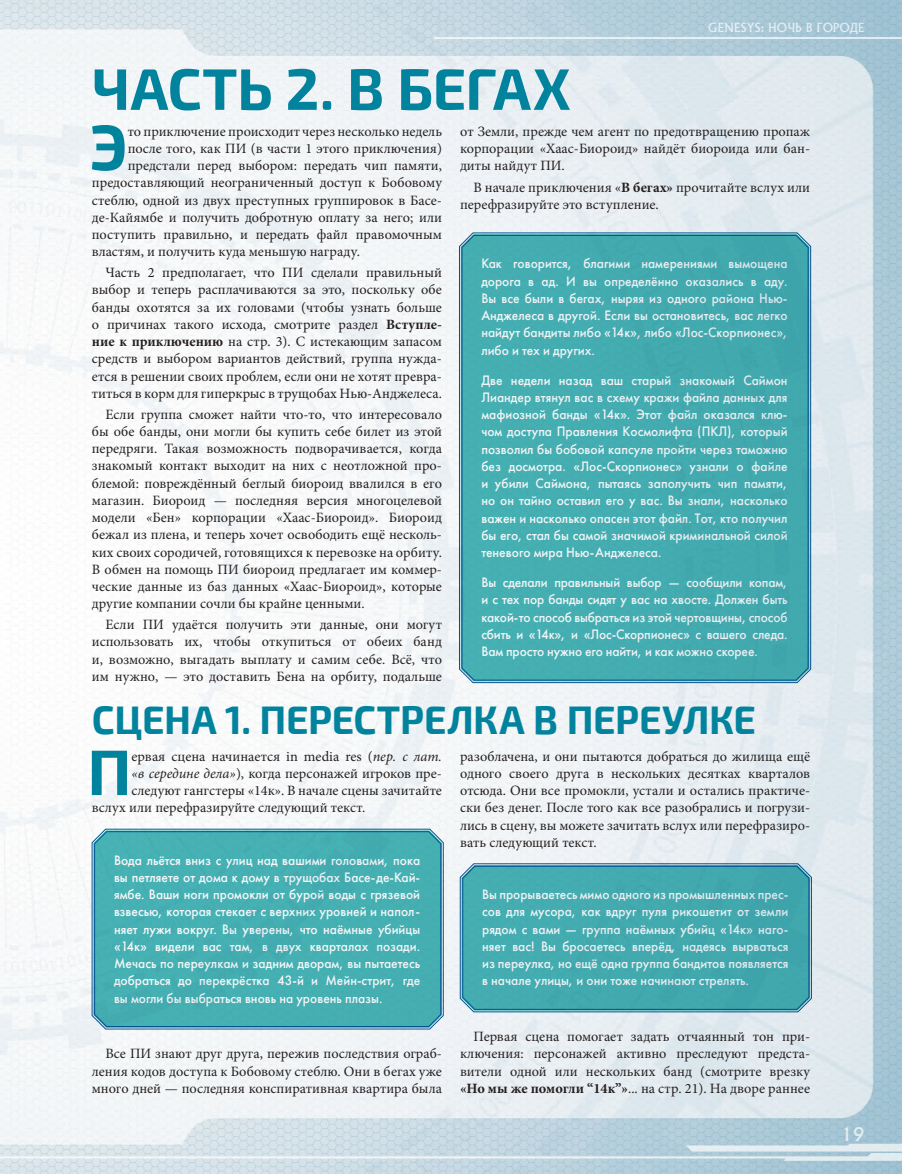
<style>
.page{position:relative;width:902px;height:1174px;background:#fff}
.page>*{position:absolute;margin:0;border:0;box-sizing:border-box;transform-origin:0 0}
.t1{font:700 64.2px "Exo 2";color:#01839d}
.t2{font:700 58.5px "Exo 2";letter-spacing:-.01em;color:#01839d}
.t3{font:700 39px "Exo 2";letter-spacing:-.01em;color:#01839d}
.t4{font:18px "Albertus Medium Cyr";color:#fff}
.t5{font:14.25px/17.2px "Minion Pro";color:#241f1f;text-align:justify}
.t6{font:14.25px/17.2px "Futura PT Medium";color:#fff;text-align:justify;scale:.95 1}
.t7{font:12px "Albertus Medium Cyr";color:#fff}
.s1{font-weight:700}
.s2{font-style:italic}
</style>
<div class="page">
<img style="left:0;top:0;width:901px;height:1174px">
<div style="left:458px;top:232px;width:353px;height:451px;background:#43acb0"></div>
<svg style="left:91px;top:828px;width:353px;height:201px"></svg>
<div style="left:94px;top:831px;width:347px;height:196px;background:#45afb2"></div>
<svg style="left:459px;top:863px;width:353px;height:149px"></svg>
<div style="left:462px;top:865px;width:347px;height:144px;background:#42aaae"></div>
<svg style="left:0;top:1143px;width:901px;height:17px"></svg>
<hr style="left:434px;top:37px;width:467px;height:1px;background:#fff">
<p class="t7" style="left:708px;top:20px;width:158px">GENESYS: НОЧЬ В ГОРОДЕ</p>
<h2 class="t2" style="left:92px;top:54px;width:480px">ЧАСТЬ 2. В БЕГАХ</h2>
<h1 class="t1" style="left:90px;top:109px;width:39px">Э</h1>
<p class="t5" style="left:128px;top:122px;width:316px">то приключение происходит через несколько недель</p>
<p class="t5" style="left:460px;top:122px;width:351px">от Земли, прежде чем агент по предотвращению пропаж корпорации «Хаас-Биороид» найдёт биороида или бан&shy;диты найдут ПИ.</p>
<p class="t5" style="left:460px;top:179px;width:351px;text-indent:14px">В начале приключения «<span class="s1">В бегах»</span> прочитайте вслух или перефразируйте это вступление.</p>
<p class="t5" style="left:128px;top:140px;width:316px">после того, как ПИ (в части 1 этого приключения)</p>
<p class="t5" style="left:128px;top:157px;width:316px">предстали перед выбором: передать чип памяти,</p>
<p class="t5" style="left:92px;top:174px;width:351px">предоставляющий неограниченный доступ к Бобовому</p>
<p class="t5" style="left:92px;top:191px;width:351px">стеблю, одной из двух преступных группировок в Басе-</p>
<p class="t5" style="left:92px;top:209px;width:351px">де-Кайямбе и получить добротную оплату за него; или</p>
<p class="t5" style="left:92px;top:226px;width:351px">поступить правильно, и передать файл правомочным</p>
<p class="t5" style="left:92px;top:243px;width:269px">властям, и получить куда меньшую награду.</p>
<p class="t5" style="left:92px;top:264px;width:351px;text-indent:13px">Часть 2 предполагает, что ПИ сделали правильный выбор и теперь расплачиваются за это, поскольку обе банды охотятся за их головами (чтобы узнать больше о причинах такого исхода, смотрите раздел <span class="s1">Вступле&shy;ние к приключению</span> на стр. 3). С истекающим запасом средств и выбором вариантов действий, группа нужда&shy;ется в решении своих проблем, если они не хотят превра&shy;титься в корм для гиперкрыс в трущобах Нью-Анджелеса.</p>
<p class="t5" style="left:92px;top:405px;width:351px;text-indent:13px">Если группа сможет найти что-то, что интересовало бы обе банды, они могли бы купить себе билет из этой передряги. Такая возможность подворачивается, когда знакомый контакт выходит на них с неотложной про&shy;блемой: повреждённый беглый биороид ввалился в его магазин. Биороид — последняя версия многоцелевой модели «Бен» корпорации «Хаас-Биороид». Биороид бежал из плена, и теперь хочет освободить ещё несколь&shy;ких своих сородичей, готовящихся к перевозке на орбиту.<br>В обмен на помощь ПИ биороид предлагает им коммер&shy;ческие данные из баз данных «Хаас-Биороид», которые другие компании сочли бы крайне ценными.</p>
<p class="t5" style="left:92px;top:616px;width:351px;text-indent:13px">Если ПИ удаётся получить эти данные, они могут использовать их, чтобы откупиться от обеих банд и, возможно, выгадать выплату и самим себе. Всё, что им нужно, — это доставить Бена на орбиту, подальше</p>
<p class="t6" style="left:481px;top:255px;width:324px">Как говорится, благими намерениями вымощена дорога в ад. И вы определённо оказались в аду.<br>Вы все были в бегах, ныряя из одного района Нью-Анджелеса в другой. Если вы остановитесь, вас легко найдут бандиты либо «14к», либо «Лос-Скорпионес», либо и тех и других.</p>
<p class="t6" style="left:481px;top:371px;width:324px">Две недели назад ваш старый знакомый Саймон Лиандер втянул вас в схему кражи файла данных для мафиозной банды «14к». Этот файл оказался клю&shy;чом доступа Правления Космолифта (ПКЛ), который позволил бы бобовой капсуле пройти через таможню без досмотра. «Лос-Скорпионес» узнали о файле и убили Саймона, пытаясь заполучить чип памяти, но он тайно оставил его у вас. Вы знали, насколько важен и насколько опасен этот файл. Тот, кто получил бы его, стал бы самой значимой криминальной силой теневого мира Нью-Анджелеса.</p>
<p class="t6" style="left:481px;top:574px;width:324px">Вы сделали правильный выбор — сообщили копам, и с тех пор банды сидят у вас на хвосте. Должен быть какой-то способ выбраться из этой чертовщины, способ сбить и «14к», и «Лос-Скорпионес» с вашего следа.<br>Вам просто нужно его найти, и как можно скорее.</p>
<h3 class="t3" style="left:92px;top:697px;width:665px">СЦЕНА 1. ПЕРЕСТРЕЛКА В ПЕРЕУЛКЕ</h3>
<h1 class="t1" style="left:87px;top:734px;width:46px">П</h1>
<p class="t5" style="left:132px;top:747px;width:312px">ервая сцена начинается in media res (<span class="s2">пер. с лат.</span></p>
<p class="t5" style="left:460px;top:747px;width:351px">разоблачена, и они пытаются добраться до жилища ещё одного своего друга в нескольких десятках кварталов отсюда. Они все промокли, устали и остались практиче&shy;ски без денег. После того как все разобрались и погрузи&shy;лись в сцену, вы можете зачитать вслух или перефразиро&shy;вать следующий текст.</p>
<p class="t5" style="left:132px;top:764px;width:312px"><span class="s2">«в середине дела»</span>), когда персонажей игроков пре-</p>
<p class="t5" style="left:132px;top:782px;width:312px">следуют гангстеры «14к». В начале сцены зачитайте</p>
<p class="t5" style="left:92px;top:799px;width:275px">вслух или перефразируйте следующий текст.</p>
<p class="t6" style="left:114px;top:851px;width:324px">Вода льётся вниз с улиц над вашими головами, пока вы петляете от дома к дому в трущобах Басе-де-Кай&shy;ямбе. Ваши ноги промокли от бурой воды с грязевой взвесью, которая стекает с верхних уровней и напол&shy;няет лужи вокруг. Вы уверены, что наёмные убийцы «14к» видели вас там, в двух кварталах позади.<br>Мечась по переулкам и задним дворам, вы пытаетесь добраться до перекрёстка 43-й и Мейн-стрит, где вы могли бы выбраться вновь на уровень плазы.</p>
<p class="t5" style="left:92px;top:1045px;width:351px;text-indent:13px">Все ПИ знают друг друга, пережив последствия ограб&shy;ления кодов доступа к Бобовому стеблю. Они в бегах уже много дней — последняя конспиративная квартира была</p>
<p class="t6" style="left:482px;top:885px;width:324px">Вы прорываетесь мимо одного из промышленных прес&shy;сов для мусора, как вдруг пуля рикошетит от земли рядом с вами — группа наёмных убийц «14к» наго&shy;няет вас! Вы бросаетесь вперёд, надеясь вырваться из переулка, но ещё одна группа бандитов появляется в начале улицы, и они тоже начинают стрелять.</p>
<p class="t5" style="left:460px;top:1028px;width:351px;text-indent:14px">Первая сцена помогает задать отчаянный тон при&shy;ключения: персонажей активно преследуют предста&shy;вители одной или нескольких банд (смотрите врезку <span class="s1">«Но мы же помогли “14к”»</span>... на стр. 21). На дворе раннее</p>
<p class="t4" style="left:841px;top:1122px;width:24px">19</p>
</div>
